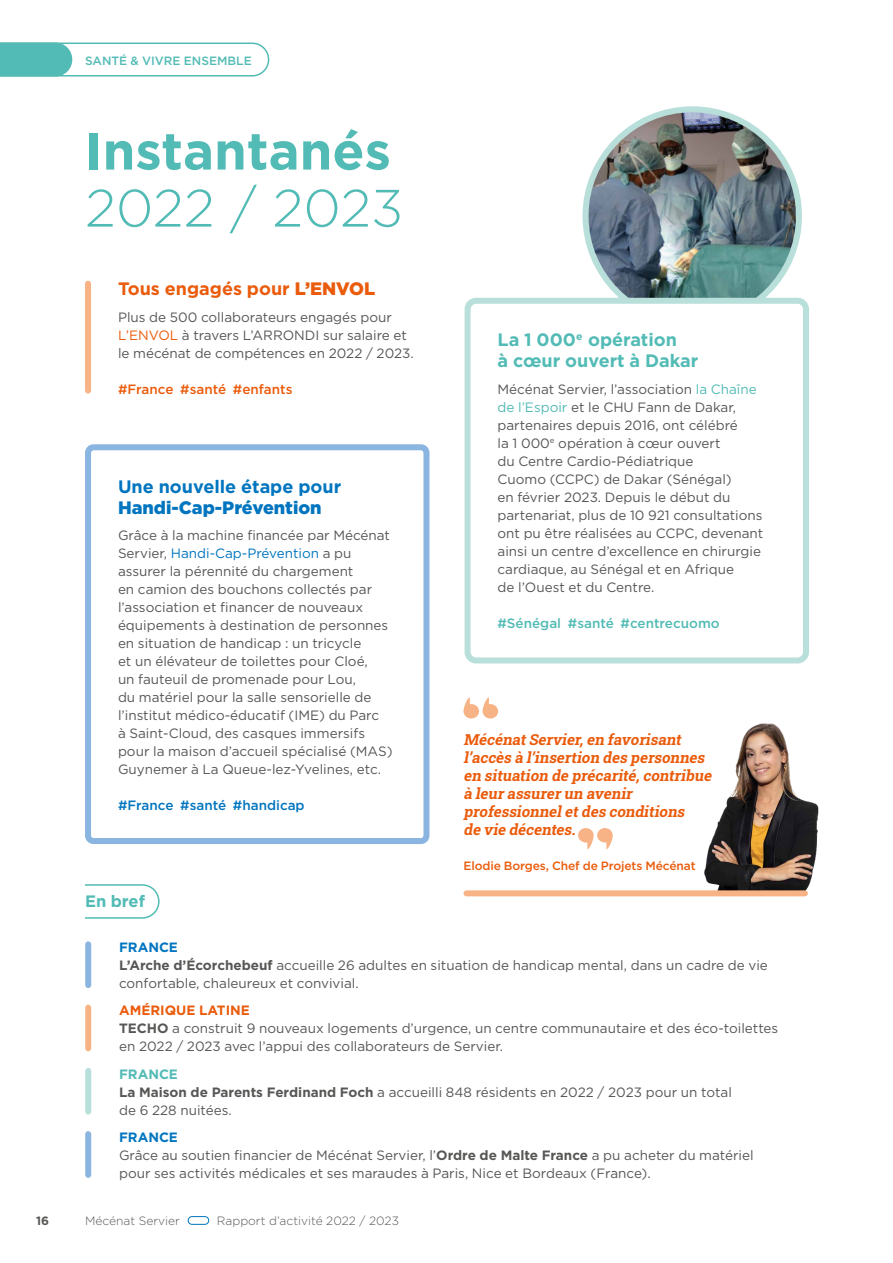
<style>
.page{position:relative;width:893px;height:1263px;background:#fff}
.page>*{position:absolute;margin:0;border:0;box-sizing:border-box;transform-origin:0 0}
.t1{font:700 52.5px "Gotham";color:#52bbb5}
.t2{font:300 52.5px "Gotham";color:#52bbb5}
.t3{font:700 18px/21px "Gotham";color:#52bbb5}
.t4{font:700 18px "Gotham";color:#ea5b0b}
.t5{font:700 18px "Gotham";color:#0075bf}
.t6{font:900 18px "Gotham";color:#0075bf}
.t7{font:700 16.5px "Gotham";color:#52bbb5}
.t8{font:italic 700 15px/18px "Roboto Slab";color:#ea5b0b}
.t9{font:13.5px/18px "Gotham";color:#575756}
.t10{font:500 13.5px "Gotham";color:#52bbb5}
.t11{font:500 13.5px "Gotham";color:#0075bf}
.t12{font:500 13.5px "Gotham";color:#ea5b0b}
.t13{font:300 12px "Gotham";color:#575756}
.t14{font:500 12px "Gotham";letter-spacing:-.01em;color:#ea5b0b}
.t15{font:500 12px "Gotham";color:#52bbb5}
.t16{font:700 12px "Gotham";color:#575756}
.s1{font-weight:900}
.s2{color:#ea5b0b}
.s3{color:#0075bf}
.s4{color:#52bbb5}
.s5{font-weight:700;color:#0075bf}
.s6{font-weight:700}
.s7{font-weight:700;color:#ea5b0b}
.s8{font-weight:700;color:#52bbb5}
</style>
<div class="page">
<div style="left:188px;top:1216px;width:21px;height:9px;border:1px solid #0075bf;border-radius:4px"></div>
<img style="left:585px;top:109px;width:214px;height:214px;border-radius:107px">
<div style="left:582px;top:106px;width:220px;height:220px;border:6px solid #b9dfdb;border-radius:50%"></div>
<div style="left:468px;top:301px;width:338px;height:359px;background:#fff;border-radius:9px"></div>
<div style="left:465px;top:298px;width:344px;height:365px;border:6px solid #b9dfdb;border-radius:9px"></div>
<svg style="left:0;top:42px;width:270px;height:35px"></svg>
<div style="left:85px;top:944px;width:6px;height:41px;background:#8ab5e1"></div>
<div style="left:85px;top:1007px;width:6px;height:41px;background:#f7b385"></div>
<div style="left:85px;top:1071px;width:6px;height:40px;background:#b9dfdb"></div>
<div style="left:85px;top:1134px;width:6px;height:41px;background:#8ab5e1"></div>
<div style="left:66px;top:884px;width:94px;height:35px;border:2px solid #52bbb5;border-radius:16px"></div>
<div style="left:58px;top:876px;width:27px;height:47px;background:#fff"></div>
<svg style="left:578px;top:828px;width:35px;height:21px"></svg>
<svg style="left:463px;top:697px;width:35px;height:22px"></svg>
<div style="left:85px;top:284px;width:6px;height:107px;background:#f7b385"></div>
<img style="left:704px;top:723px;width:115px;height:168px">
<div style="left:85px;top:444px;width:344px;height:400px;border:6px solid #8ab5e1;border-radius:6px"></div>
<div style="left:466px;top:890px;width:339px;height:6px;background:#f7b385"></div>
<p class="t15" style="left:85px;top:53px;width:168px">SANTÉ &amp; VIVRE ENSEMBLE</p>
<h1 class="t1" style="left:85px;top:116px;width:307px">Instantanés</h1>
<h1 class="t2" style="left:85px;top:175px;width:320px">2022 / 2023</h1>
<h2 class="t4" style="left:118px;top:277px;width:259px">Tous engagés pour <span class="s1">L’ENVOL</span></h2>
<p class="t9" style="left:118px;top:307px;width:297px">Plus de 500 collaborateurs engagés pour<br><span class="s2">L’ENVOL</span> à travers L’ARRONDI sur salaire et le mécénat de compétences en 2022 / 2023.</p>
<p class="t12" style="left:118px;top:380px;width:176px">#France #santé #enfants</p>
<h2 class="t5" style="left:118px;top:474px;width:225px">Une nouvelle étape pour</h2>
<h2 class="t6" style="left:118px;top:495px;width:205px">Handi-Cap-Prévention</h2>
<p class="t9" style="left:118px;top:526px;width:276px">Grâce à la machine financée par Mécénat Servier, <span class="s3">Handi-Cap-Prévention</span> a pu assurer la pérennité du chargement<br>en camion des bouchons collectés par l’association et financer de nouveaux équipements à destination de personnes en situation de handicap : un tricycle<br>et un élévateur de toilettes pour Cloé,<br>un fauteuil de promenade pour Lou,<br>du matériel pour la salle sensorielle de l’institut médico-éducatif (IME) du Parc<br>à Saint-Cloud, des casques immersifs pour la maison d’accueil spécialisé (MAS)<br>Guynemer à La Queue-lez-Yvelines, etc.</p>
<p class="t11" style="left:118px;top:796px;width:188px">#France #santé #handicap</p>
<p class="t7" style="left:85px;top:890px;width:61px">En bref</p>
<h2 class="t3" style="left:497px;top:329px;width:202px">La 1 000<sup>e</sup> opération<br>à cœur ouvert à Dakar</h2>
<p class="t9" style="left:497px;top:380px;width:267px">Mécénat Servier, l’association <span class="s4">la Chaîne de l’Espoir</span> et le CHU Fann de Dakar, partenaires depuis 2016, ont célébré<br>la 1 000<sup>e</sup> opération à cœur ouvert<br>du Centre Cardio-Pédiatrique<br>Cuomo (CCPC) de Dakar (Sénégal)<br>en février 2023. Depuis le début du partenariat, plus de 10 921 consultations ont pu être réalisées au CCPC, devenant ainsi un centre d’excellence en chirurgie cardiaque, au Sénégal et en Afrique<br>de l’Ouest et du Centre.</p>
<p class="t10" style="left:497px;top:614px;width:224px">#Sénégal #santé #centrecuomo</p>
<p class="t8" style="left:463px;top:730px;width:253px">MécénatServier,en favorisant l’accès à l’insertion des personnes en situation de précarité,contribue à leur assurer un avenir professionneletdes conditions<br>de vie décentes.</p>
<p class="t14" style="left:463px;top:857px;width:234px">Elodie Borges, Chef de Projets Mécénat</p>
<p class="t9" style="left:119px;top:938px;width:650px"><span class="s5">FRANCE<br></span><span class="s6">L’Arche d’Écorchebeuf</span> accueille 26 adultes en situation de handicap mental, dans un cadre de vie confortable, chaleureux et convivial.</p>
<p class="t9" style="left:119px;top:1001px;width:661px"><span class="s7">AMÉRIQUE LATINE<br></span><span class="s6">TECHO</span> a construit 9 nouveaux logements d’urgence, un centre communautaire et des éco-toilettes en 2022 / 2023 avec l’appui des collaborateurs de Servier.</p>
<p class="t9" style="left:119px;top:1064px;width:614px"><span class="s8">FRANCE<br></span><span class="s6">La Maison de Parents Ferdinand Foch</span> a accueilli 848 résidents en 2022 / 2023 pour un total de 6 228 nuitées.</p>
<p class="t9" style="left:119px;top:1128px;width:636px"><span class="s5">FRANCE<br></span>Grâce au soutien financier de Mécénat Servier, l’<span class="s6">Ordre de Malte France</span> a pu acheter du matériel pour ses activités médicales et ses maraudes à Paris, Nice et Bordeaux (France).</p>
<p class="t16" style="left:36px;top:1212px;width:15px">16</p>
<p class="t13" style="left:85px;top:1213px;width:96px">Mécénat Servier</p>
<p class="t13" style="left:217px;top:1213px;width:184px">Rapport d’activité 2022 / 2023</p>
</div>
